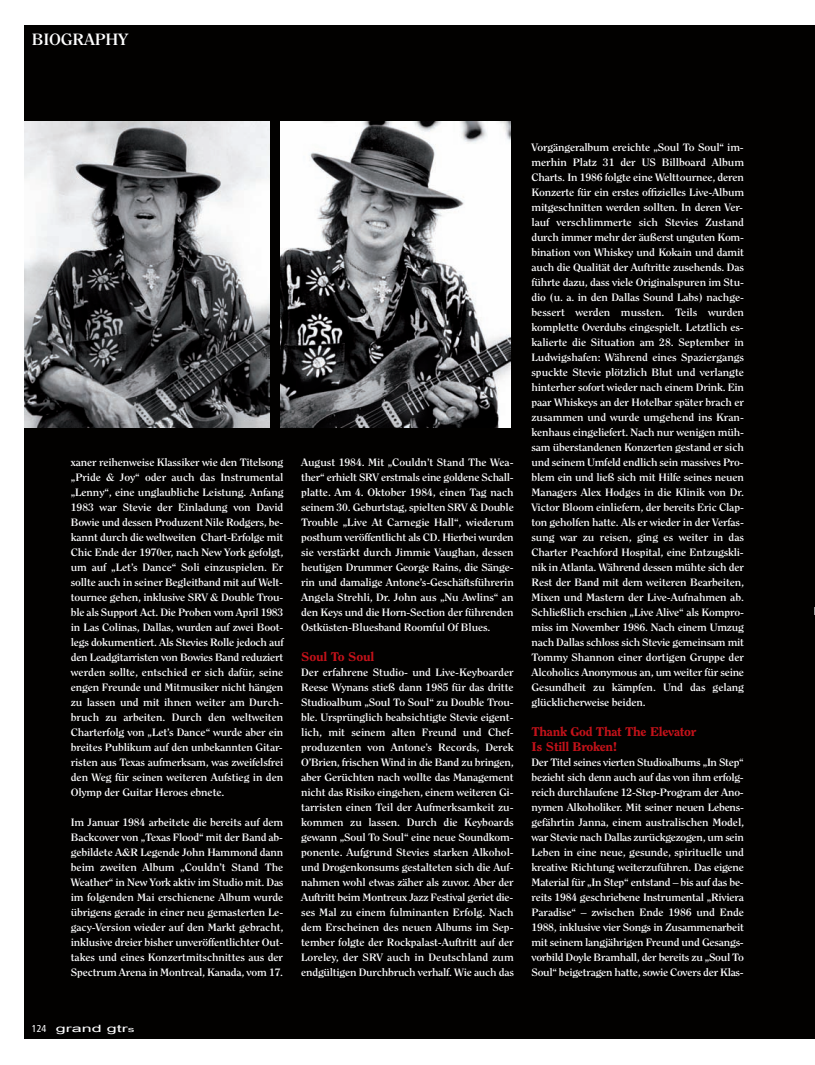
<style>
.page{position:relative;width:815px;height:1065px;background:#fff}
.page>*{position:absolute;margin:0;border:0;box-sizing:border-box;transform-origin:0 0}
.t1{font:700 16.25px "Clearface Std";letter-spacing:-.015em;color:#fff;scale:1.1 1}
.t2{font:800 12.5px/15px "Clearface Std";letter-spacing:-.02em;color:#c4121a;scale:1.1 1}
.t3{font:700 10.62px/15px "Clearface Std";letter-spacing:-.015em;color:#fff;text-align:justify;scale:1.1 1}
.t4{font:10px "Arial";color:#fff;scale:1.8 1}
.s1{font-family:"Frutiger LT Std";font-stretch:condensed}
.s2{font-size:7.5px}
</style>
<div class="page">
<div style="left:25px;top:26px;width:790px;height:1013px;background:#020100"></div>
<hr style="left:814px;top:540px;width:1px;height:525px;background:#fff">
<img style="left:25px;top:121px;width:244px;height:307px">
<img style="left:280px;top:121px;width:230px;height:307px">
<h1 class="t1" style="left:32px;top:32px;width:89px">BIOGRAPHY</h1>
<p class="t3" style="left:71px;top:455px;width:195px">xaner reihenweise Klassiker wie den Titelsong „Pride &amp; Joy“ oder auch das Instrumental „Lenny“, eine unglaubliche Leistung. Anfang 1983 war Stevie der Einladung von David Bowie und dessen Produzent Nile Rodgers, be&shy;kannt durch die weltweiten Chart-Erfolge mit Chic Ende der 1970er, nach New York gefolgt, um auf „Let’s Dance“ Soli einzuspielen. Er sollte auch in seiner Begleitband mit auf Welt&shy;tournee gehen, inklusive SRV &amp; Double Trou&shy;ble als Support Act. Die Proben vom April 1983 in Las Colinas, Dallas, wurden auf zwei Boot&shy;legs dokumentiert. Als Stevies Rolle jedoch auf den Leadgitarristen von Bowies Band reduziert werden sollte, entschied er sich dafür, seine engen Freunde und Mitmusiker nicht hängen zu lassen und mit ihnen weiter am Durch&shy;bruch zu arbeiten. Durch den weltweiten Charterfolg von „Let’s Dance“ wurde aber ein breites Publikum auf den unbekannten Gitar&shy;risten aus Texas aufmerksam, was zweifelsfrei den Weg für seinen weiteren Aufstieg in den Olymp der Guitar Heroes ebnete.</p>
<p class="t3" style="left:71px;top:815px;width:195px">Im Januar 1984 arbeitete die bereits auf dem Backcover von „Texas Flood“ mit der Band ab&shy;gebildete A&amp;R Legende John Hammond dann beim zweiten Album „Couldn’t Stand The Wea ther“ in New York aktiv im Studio mit. Das im folgenden Mai erschienene Album wurde übrigens gerade in einer neu gemasterten Le&shy;gacy-Version wieder auf den Markt gebracht, inklusive dreier bisher unveröffentlichter Out&shy;takes und eines Konzertmitschnittes aus der Spectrum Arena in Montreal, Kanada, vom 17.</p>
<p class="t3" style="left:301px;top:455px;width:195px">August 1984. Mit „Couldn’t Stand The Wea - ther“ erhielt SRV erstmals eine goldene Schall&shy;platte. Am 4. Oktober 1984, einen Tag nach seinem 30. Geburtstag, spielten SRV &amp; Double Trouble „Live At Carnegie Hall“, wiederum posthum veröffentlicht als CD. Hierbei wurden sie verstärkt durch Jimmie Vaughan, dessen heutigen Drummer George Rains, die Sänge&shy;rin und damalige Antone’s-Geschäftsführerin Angela Strehli, Dr. John aus „Nu Awlins“ an den Keys und die Horn-Section der führenden Ostküsten-Bluesband Roomful Of Blues.</p>
<p class="t2" style="left:301px;top:650px;width:68px">Soul To Soul</p>
<p class="t3" style="left:301px;top:665px;width:195px">Der erfahrene Studio- und Live-Keyboarder Reese Wynans stieß dann 1985 für das dritte Studioalbum „Soul To Soul“ zu Double Trou&shy;ble. Ursprünglich beabsichtigte Stevie eigent&shy;lich, mit seinem alten Freund und Chef - pro duzenten von Antone’s Records, Derek O’Brien, frischen Wind in die Band zu bringen, aber Gerüchten nach wollte das Management nicht das Risiko eingehen, einem weiteren Gi&shy;tarristen einen Teil der Aufmerksamkeit zu&shy;kommen zu lassen. Durch die Keyboards gewann „Soul To Soul“ eine neue Soundkom&shy;ponente. Aufgrund Stevies starken Alkohol&shy;und Drogenkonsums gestalteten sich die Auf&shy;nahmen wohl etwas zäher als zuvor. Aber der Auftritt beim Montreux Jazz Festival geriet die&shy;ses Mal zu einem fulminanten Erfolg. Nach dem Erscheinen des neuen Albums im Sep&shy;tember folgte der Rockpalast-Auftritt auf der Loreley, der SRV auch in Deutschland zum endgültigen Durchbruch verhalf. Wie auch das</p>
<p class="t3" style="left:532px;top:140px;width:195px">Vorgängeralbum ereichte „Soul To Soul“ im&shy;merhin Platz 31 der US Billboard Album Charts. In 1986 folgte eine Welttournee, deren Konzerte für ein erstes offizielles Live-Album mitgeschnitten werden sollten. In deren Ver&shy;lauf verschlimmerte sich Stevies Zustand durch immer mehr der äußerst unguten Kom&shy;bination von Whiskey und Kokain und damit auch die Qualität der Auftritte zusehends. Das führte dazu, dass viele Originalspuren im Stu&shy;dio (u. a. in den Dallas Sound Labs) nachge&shy;bessert werden mussten. Teils wurden komplette Overdubs eingespielt. Letztlich es&shy;kalierte die Situation am 28. September in Ludwigshafen: Während eines Spaziergangs spuckte Stevie plötzlich Blut und verlangte hinterher sofort wieder nach einem Drink. Ein paar Whiskeys an der Hotelbar später brach er zusammen und wurde umgehend ins Kran&shy;kenhaus eingeliefert. Nach nur wenigen müh&shy;sam überstandenen Konzerten gestand er sich und seinem Umfeld endlich sein massives Pro&shy;blem ein und ließ sich mit Hilfe seines neuen Managers Alex Hodges in die Klinik von Dr.<br>Victor Bloom einliefern, der bereits Eric Clap&shy;ton geholfen hatte. Als er wieder in der Verfas&shy;sung war zu reisen, ging es weiter in das Charter Peach ford Hospital, eine Entzugskli&shy;nik in Atlanta. Während dessen mühte sich der Rest der Band mit dem weiteren Bearbeiten, Mixen und Mastern der Live-Aufnahmen ab.<br>Schließlich erschien „Live Alive“ als Kompro&shy;miss im November 1986. Nach einem Umzug nach Dallas schloss sich Stevie gemeinsam mit Tommy Shannon einer dortigen Gruppe der Alcoholics Anonymous an, um weiter für seine Gesundheit zu kämpfen. Und das gelang glücklicherweise beiden.</p>
<p class="t2" style="left:531px;top:725px;width:151px">Thank God That The Elevator<br>Is Still Broken!</p>
<p class="t3" style="left:531px;top:755px;width:195px">Der Titel seines vierten Studioalbums „In Step“ bezieht sich denn auch auf das von ihm erfolg&shy;reich durchlaufene 12-Step-Program der Ano&shy;nymen Alkoholiker. Mit seiner neuen Lebens&shy;gefährtin Janna, einem australischen Model, war Stevie nach Dallas zurückgezogen, um sein Leben in eine neue, gesunde, spirituelle und kreative Richtung weiterzuführen. Das eigene Material für „In Step“ entstand – bis auf das be&shy;reits 1984 geschriebene Instrumental „Riviera Paradise“ – zwischen Ende 1986 und Ende 1988, inklusive vier Songs in Zusammenarbeit mit seinem langjährigen Freund und Gesangs&shy;vorbild Doyle Bramhall, der bereits zu „Soul To Soul“ beigetragen hatte, sowie Covers der Klas-</p>
<p class="t4" style="left:32px;top:1023px;width:59px"><span class="s1">124</span> grand gtr<span class="s2">s</span></p>
</div>
